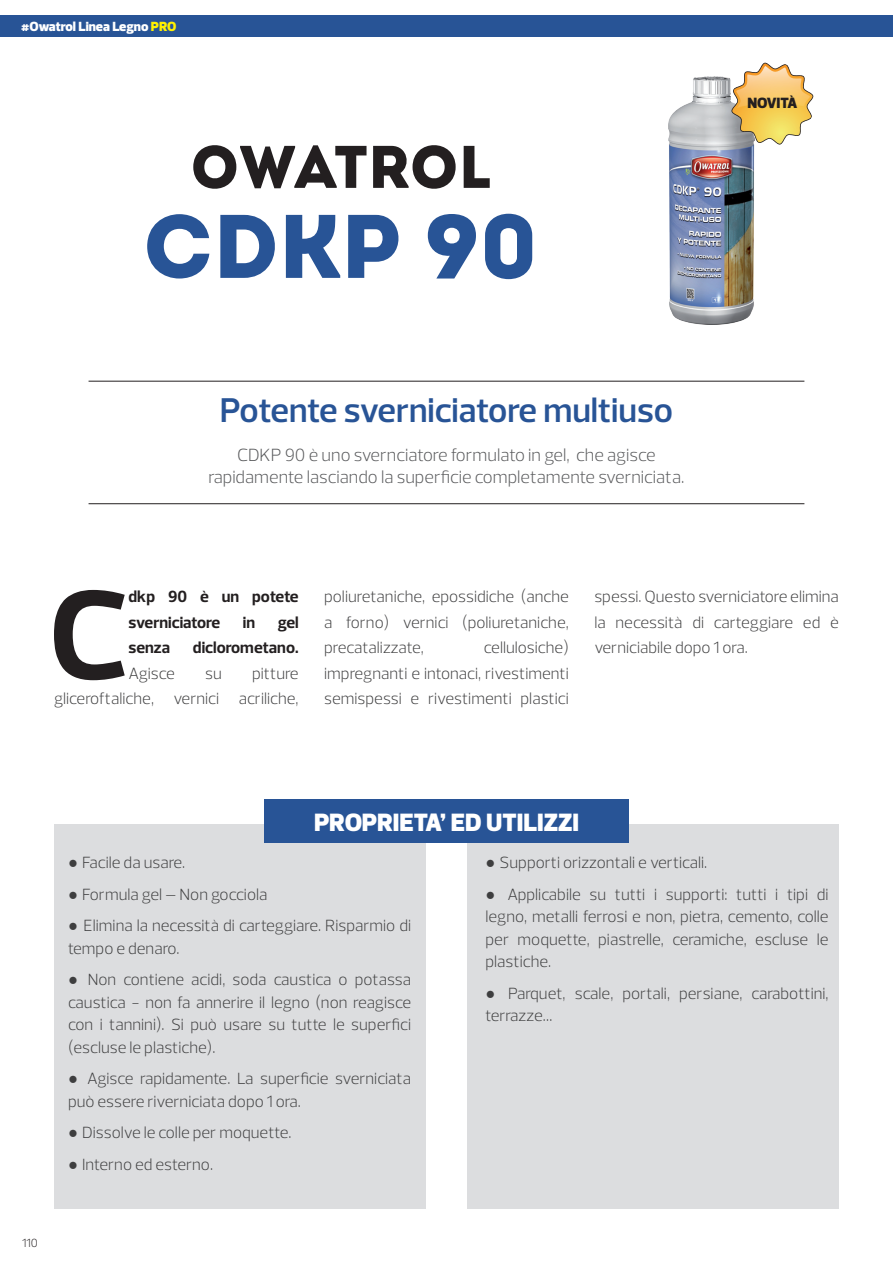
<style>
.page{position:relative;width:893px;height:1263px;background:#fff}
.page>*{position:absolute;margin:0;border:0;box-sizing:border-box;transform-origin:0 0}
.t1{font:700 129px "Prelo";color:#231f20}
.t2{font:90px "Intro";letter-spacing:-.015em;color:#285496}
.t3{font:60px "Intro";color:#231f20}
.t4{font:600 34.95px "Prelo";color:#285496}
.t5{font:900 25.5px "Prelo";color:#fff}
.t6{font:300 18px "Prelo";color:#57585a}
.t7{font:300 16.5px/22.5px "Prelo";color:#3e3e3f;text-align:justify}
.t8{font:700 16.5px/25.5px "Prelo";color:#231f20}
.t9{font:900 15.15px "Prelo";letter-spacing:-.01em;color:#231f20}
.t10{font:900 13.5px "Prelo";color:#fff}
.t11{font:300 12px "Prelo";color:#231f20}
.s1{color:#fff101}
.s2{font-family:"Times New Roman";font-weight:400}
</style>
<div class="page">
<div style="left:0;top:15px;width:893px;height:22px;background:#285496"></div>
<div style="left:468px;top:824px;width:371px;height:385px;background:#dcdddf"></div>
<div style="left:54px;top:824px;width:371px;height:385px;background:#dcdddf"></div>
<img style="left:669px;top:77px;width:86px;height:247px">
<hr style="left:89px;top:381px;width:715px;height:1px;background:#231f20">
<hr style="left:89px;top:503px;width:715px;height:1px;background:#231f20">
<div style="left:264px;top:799px;width:365px;height:44px;background:#285496"></div>
<svg style="left:731px;top:63px;width:83px;height:82px"></svg>
<p class="t10" style="left:21px;top:18px;width:157px">#Owatrol Linea Legno <span class="s1">PRO</span></p>
<p class="t3" style="left:191px;top:131px;width:303px">OWATROL</p>
<p class="t2" style="left:143px;top:192px;width:398px">CDKP 90</p>
<p class="t4" style="left:220px;top:389px;width:455px">Potente sverniciatore multiuso</p>
<p class="t6" style="left:237px;top:444px;width:420px">CDKP 90 è uno svernciatore formulato in gel, che agisce</p>
<p class="t6" style="left:209px;top:465px;width:477px">rapidamente lasciando la superficie completamente sverniciata.</p>
<p class="t9" style="left:747px;top:93px;width:51px">NOVITÀ</p>
<p class="t1" style="left:49px;top:556px;width:81px">C</p>
<p class="t8" style="left:129px;top:584px;width:172px">dkp 90 è un potete sverniciatore</p>
<p class="t8" style="left:243px;top:610px;width:14px">in</p>
<p class="t8" style="left:278px;top:610px;width:22px">gel</p>
<p class="t8" style="left:129px;top:635px;width:43px">senza</p>
<p class="t8" style="left:193px;top:635px;width:107px">diclorometano.</p>
<p class="t7" style="left:129px;top:662px;width:48px">Agisce</p>
<p class="t7" style="left:205px;top:662px;width:18px">su</p>
<p class="t7" style="left:54px;top:661px;width:246px;line-height:25.5px;text-align:right">pitture<br>gliceroftaliche, vernici acriliche,</p>
<p class="t7" style="left:324px;top:584px;width:246px;line-height:25.5px">poliuretaniche, epossidiche (anche a forno) vernici (poliuretaniche, precatalizzate,</p>
<p class="t7" style="left:324px;top:635px;width:246px;line-height:25.5px;text-indent:160px">cellulosiche) impregnanti e intonaci, rivestimenti semispessi e rivestimenti plastici</p>
<p class="t7" style="left:594px;top:584px;width:246px;line-height:25.5px">spessi. Questo sverniciatore elimina la necessità di carteggiare ed è verniciabile dopo 1 ora.</p>
<p class="t5" style="left:314px;top:807px;width:266px">PROPRIETA’ ED UTILIZZI</p>
<p class="t11" style="left:22px;top:1235px;width:17px">110</p>
<p class="t7" style="left:68px;top:852px;width:119px"><span class="s2">●</span> Facile da usare.</p>
<p class="t7" style="left:68px;top:883px;width:201px"><span class="s2">●</span> Formula gel – Non gocciola</p>
<p class="t7" style="left:68px;top:915px;width:345px"><span class="s2">●</span> Elimina la necessità di carteggiare. Risparmio di tempo e denaro.</p>
<p class="t7" style="left:68px;top:969px;width:345px"><span class="s2">●</span> Non contiene acidi, soda caustica o potassa caustica - non fa annerire il legno (non reagisce con i tannini). Si può usare su tutte le superfici (escluse le plastiche).</p>
<p class="t7" style="left:68px;top:1068px;width:345px"><span class="s2">●</span> Agisce rapidamente. La superficie sverniciata può essere riverniciata dopo 1 ora.</p>
<p class="t7" style="left:68px;top:1122px;width:225px"><span class="s2">●</span> Dissolve le colle per moquette.</p>
<p class="t7" style="left:68px;top:1153px;width:147px"><span class="s2">●</span> Interno ed esterno.</p>
<p class="t7" style="left:485px;top:852px;width:223px"><span class="s2">●</span> Supporti orizzontali e verticali.</p>
<p class="t7" style="left:485px;top:883px;width:345px"><span class="s2">●</span> Applicabile su tutti i supporti: tutti i tipi di legno, metalli ferrosi e non, pietra, cemento, colle per moquette, piastrelle, ceramiche, escluse le plastiche.</p>
<p class="t7" style="left:485px;top:982px;width:345px"><span class="s2">●</span> Parquet, scale, portali, persiane, carabottini, terrazze…</p>
</div>
